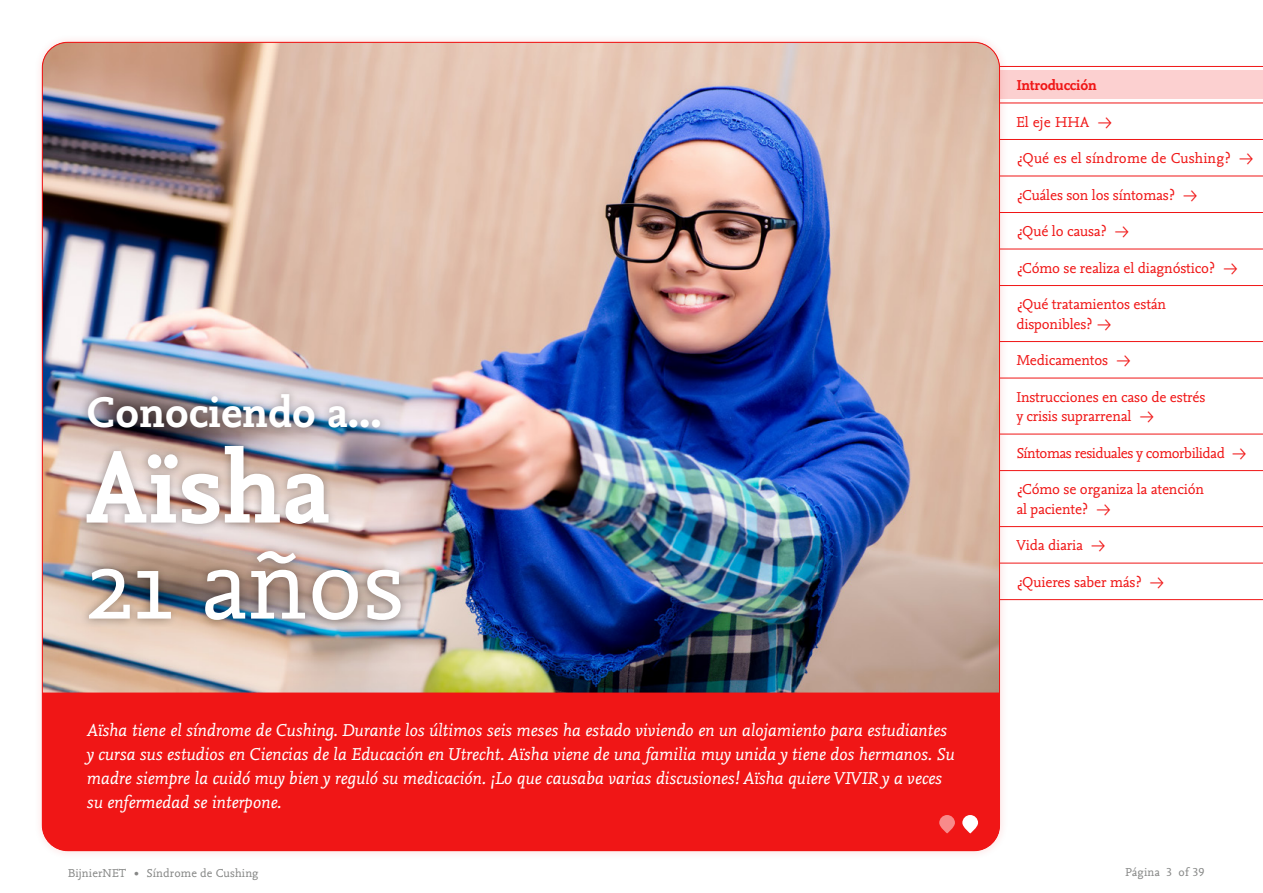
<style>
.page{position:relative;width:1263px;height:893px;background:#fff}
.page>*{position:absolute;margin:0;border:0;box-sizing:border-box;transform-origin:0 0}
.brood{font:105px "Nexus Mix OT";color:#fff}
.brood-2{font:700 105px "Nexus Mix OT";color:#fff}
.brood-3{font:700 45px "Nexus Mix OT";color:#fff}
.Brood_maak_kennis_me{font:italic 18px/24px "Nexus Mix OT";color:#fff}
.menu{font:15px/19.5px "Nexus Mix OT";letter-spacing:-.01em;color:#f01616}
.menu-2{font:15px "Nexus Mix OT";letter-spacing:-.03em;color:#f01616}
.menu-3{font:15px "Nexus Mix OT";letter-spacing:.01em;color:#f01616}
.menu_waar_je_bent{font:700 15px "Nexus Mix OT";letter-spacing:-.01em;color:#f01616}
.t1{font:12px "Nexus Mix OT";letter-spacing:.01em;color:#868786}
.s1{font-size:15px}
</style>
<div class="page">
<hr style="left:999px;top:66px;width:264px;height:1px;background:#f01616">
<div style="left:999px;top:71px;width:264px;height:28px;background:#fcd0d0"></div>
<hr style="left:999px;top:103px;width:264px;height:1px;background:#f01616">
<hr style="left:999px;top:139px;width:264px;height:1px;background:#f01616">
<hr style="left:999px;top:176px;width:264px;height:1px;background:#f01616">
<hr style="left:999px;top:212px;width:264px;height:1px;background:#f01616">
<hr style="left:999px;top:249px;width:264px;height:1px;background:#f01616">
<hr style="left:999px;top:285px;width:264px;height:1px;background:#f01616">
<hr style="left:999px;top:341px;width:264px;height:1px;background:#f01616">
<hr style="left:999px;top:378px;width:264px;height:1px;background:#f01616">
<hr style="left:999px;top:434px;width:264px;height:1px;background:#f01616">
<hr style="left:999px;top:470px;width:264px;height:1px;background:#f01616">
<hr style="left:999px;top:526px;width:264px;height:1px;background:#f01616">
<hr style="left:999px;top:563px;width:264px;height:1px;background:#f01616">
<hr style="left:999px;top:599px;width:264px;height:1px;background:#f01616">
<div style="left:33px;top:33px;width:976px;height:827px;background:#f01616;opacity:.15"></div>
<div style="left:42px;top:42px;width:957px;height:809px;background:#f01616;border-radius:26px"></div>
<img style="left:42px;top:42px;width:957px;height:650px">
<div style="left:77px;top:385px;width:333px;height:244px;background:#000;opacity:.35"></div>
<svg style="left:962px;top:815px;width:16px;height:18px"></svg>
<svg style="left:939px;top:815px;width:16px;height:18px"></svg>
<p class="brood-3" style="left:85px;top:386px;width:298px">Conociendo a...</p>
<p class="brood-2" style="left:85px;top:428px;width:247px">Aïsha</p>
<p class="brood" style="left:85px;top:524px;width:321px">21 años</p>
<p class="Brood_maak_kennis_me" style="left:87px;top:719px;width:869px">Aïsha tiene el síndrome de Cushing. Durante los últimos seis meses ha estado viviendo en un alojamiento para estudiantes y cursa sus estudios en Ciencias de la Educación en Utrecht. Aïsha viene de una familia muy unida y tiene dos hermanos. Su madre siempre la cuidó muy bien y reguló su medicación. ¡Lo que causaba varias discusiones! Aïsha quiere VIVIR y a veces su enfermedad se interpone.</p>
<p class="menu_waar_je_bent" style="left:1016px;top:77px;width:82px">Introducción</p>
<p class="menu" style="left:1016px;top:112px;width:74px">El eje HHA</p>
<p class="menu-3" style="left:1016px;top:150px;width:216px">¿Qué es el síndrome de Cushing?</p>
<p class="menu" style="left:1016px;top:185px;width:160px">¿Cuáles son los síntomas?</p>
<p class="menu" style="left:1016px;top:222px;width:92px">¿Qué lo causa?</p>
<p class="menu" style="left:1016px;top:258px;width:200px">¿Cómo se realiza el diagnóstico?</p>
<p class="menu" style="left:1016px;top:295px;width:151px">¿Qué tratamientos están disponibles?</p>
<p class="menu" style="left:1016px;top:351px;width:93px">Medicamentos</p>
<p class="menu" style="left:1016px;top:387px;width:191px">Instrucciones en caso de estrés y crisis suprarrenal</p>
<p class="menu-2" style="left:1016px;top:444px;width:210px">Síntomas residuales y comorbilidad</p>
<p class="menu" style="left:1016px;top:480px;width:189px">¿Cómo se organiza la atención al paciente?</p>
<p class="menu" style="left:1016px;top:536px;width:68px">Vida diaria</p>
<p class="menu" style="left:1016px;top:572px;width:127px">¿Quieres saber más?</p>
<p class="t1" style="left:68px;top:866px;width:192px">BijnierNET <span class="s1">∙</span> Síndrome de Cushing</p>
<p class="t1" style="left:1125px;top:865px;width:81px">Página 3 of 39</p>
</div>
